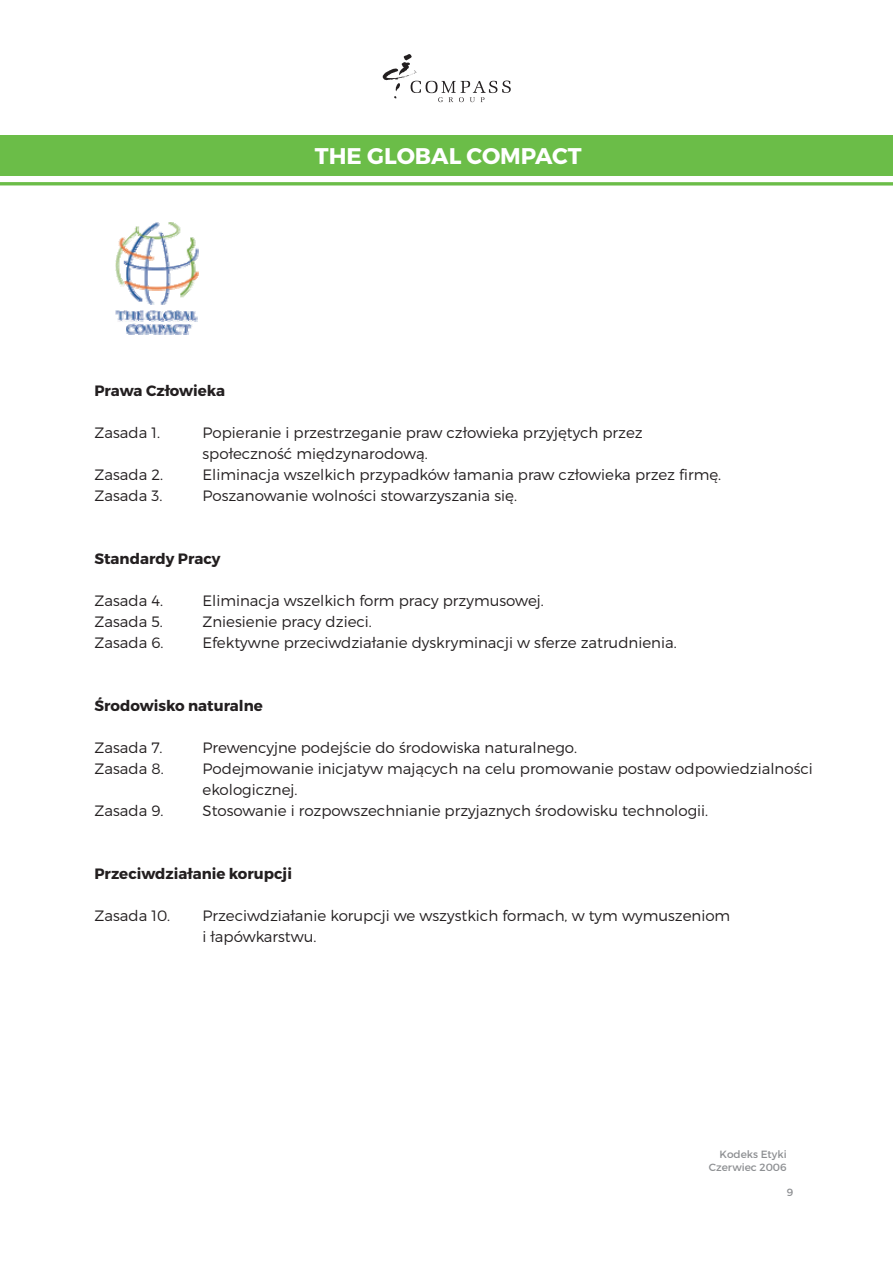
<style>
.page{position:relative;width:893px;height:1263px;background:#fff}
.page>*{position:absolute;margin:0;border:0;box-sizing:border-box;transform-origin:0 0}
.t1{font:700 22.65px "Montserrat";color:#fff}
.t2{font:300 15px/21px "Montserrat";color:#231f20}
.t3{font:700 15px "Montserrat";color:#231f20}
.t4{font:10.5px/12.6px "Montserrat";color:#8d8f92;text-align:right}
</style>
<div class="page">
<svg style="left:382px;top:54px;width:128px;height:48px"></svg>
<div style="left:0;top:135px;width:892px;height:41px;background:#6bbd48"></div>
<svg style="left:0;top:182px;width:892px;height:4px;background:#81c664"></svg>
<img style="left:115px;top:222px;width:84px;height:113px">
<h1 class="t1" style="left:315px;top:142px;width:268px">THE GLOBAL COMPACT</h1>
<p class="t3" style="left:94px;top:381px;width:132px">Prawa Człowieka</p>
<p class="t2" style="left:94px;top:422px;width:67px">Zasada 1.</p>
<p class="t2" style="left:202px;top:422px;width:441px">Popieranie i przestrzeganie praw człowieka przyjętych przez społeczność międzynarodową.</p>
<p class="t2" style="left:94px;top:464px;width:70px">Zasada 2.</p>
<p class="t2" style="left:202px;top:464px;width:520px">Eliminacja wszelkich przypadków łamania praw człowieka przez firmę.</p>
<p class="t2" style="left:94px;top:485px;width:69px">Zasada 3.</p>
<p class="t2" style="left:202px;top:485px;width:316px">Poszanowanie wolności stowarzyszania się.</p>
<p class="t3" style="left:94px;top:549px;width:127px">Standardy Pracy</p>
<p class="t2" style="left:94px;top:590px;width:70px">Zasada 4.</p>
<p class="t2" style="left:202px;top:590px;width:343px">Eliminacja wszelkich form pracy przymusowej.</p>
<p class="t2" style="left:94px;top:611px;width:70px">Zasada 5.</p>
<p class="t2" style="left:202px;top:611px;width:171px">Zniesienie pracy dzieci.</p>
<p class="t2" style="left:94px;top:632px;width:71px">Zasada 6.</p>
<p class="t2" style="left:202px;top:632px;width:475px">Efektywne przeciwdziałanie dyskryminacji w sferze zatrudnienia.</p>
<p class="t3" style="left:94px;top:696px;width:170px">Środowisko naturalne</p>
<p class="t2" style="left:94px;top:737px;width:69px">Zasada 7.</p>
<p class="t2" style="left:202px;top:737px;width:376px">Prewencyjne podejście do środowiska naturalnego.</p>
<p class="t2" style="left:94px;top:758px;width:71px">Zasada 8.</p>
<p class="t2" style="left:202px;top:758px;width:612px">Podejmowanie inicjatyw mających na celu promowanie postaw odpowiedzialności ekologicznej.</p>
<p class="t2" style="left:94px;top:800px;width:71px">Zasada 9.</p>
<p class="t2" style="left:202px;top:800px;width:507px">Stosowanie i rozpowszechnianie przyjaznych środowisku technologii.</p>
<p class="t3" style="left:94px;top:864px;width:199px">Przeciwdziałanie korupcji</p>
<p class="t2" style="left:94px;top:905px;width:77px">Zasada 10.</p>
<p class="t2" style="left:202px;top:905px;width:529px">Przeciwdziałanie korupcji we wszystkich formach, w tym wymuszeniom i łapówkarstwu.</p>
<p class="t4" style="left:708px;top:1148px;width:79px">Kodeks Etyki<br>Czerwiec 2006</p>
<p class="t4" style="left:786px;top:1186px;width:8px">9</p>
</div>
